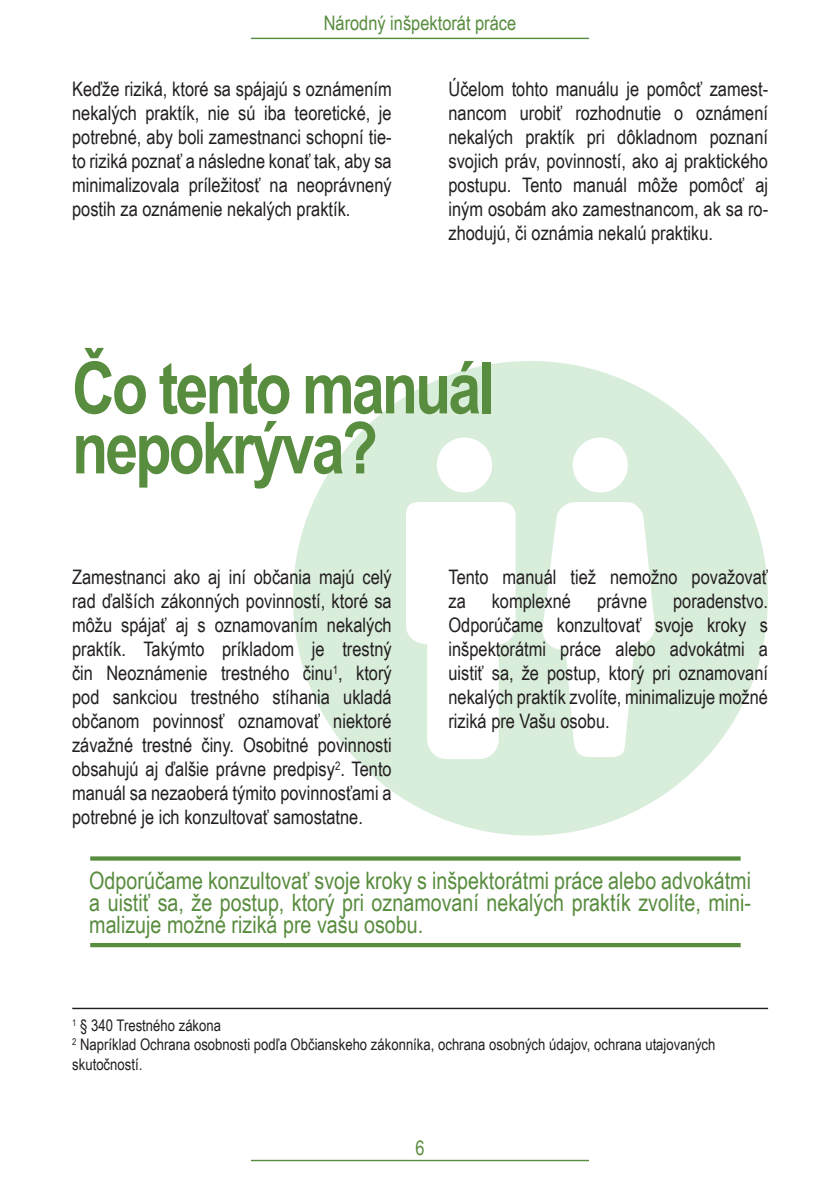
<style>
.page{position:relative;width:840px;height:1191px;background:#fff}
.page>*{position:absolute;margin:0;border:0;box-sizing:border-box;transform-origin:0 0}
.nadpis_1{font:700 72px "Arial Narrow";letter-spacing:-.04em;color:#588c3e}
.vyznacene{font:24px/22px "Arial Narrow";color:#588c3e;text-align:justify}
.t1{font:20px/24px "Arial Narrow";color:#231f20;text-align:justify}
.t2{font:20px "Arial Narrow";color:#588c3e}
.t3{font:16px/19.2px "Arial Narrow";color:#231f20}
</style>
<div class="page">
<svg style="left:293px;top:361px;width:474px;height:474px;fill:#d9eddb"></svg>
<hr style="left:72px;top:1007px;width:695px;height:2px;background:#231f20">
<hr style="left:251px;top:38px;width:337px;height:1px;background:#588c3e">
<hr style="left:251px;top:1159px;width:337px;height:2px;background:#588c3e">
<svg style="left:90px;top:856px;width:650px;height:4px;background:#689751"></svg>
<hr style="left:90px;top:943px;width:650px;height:4px;background:#588c3e">
<p class="t2" style="left:323px;top:8px;width:194px">Národný inšpektorát práce</p>
<p class="t1" style="left:72px;top:76px;width:321px">Keďže riziká, ktoré sa spájajú s oznámením nekalých praktík, nie sú iba teoretické, je potrebné, aby boli zamestnanci schopní tie&shy;to riziká poznať a následne konať tak, aby sa minimalizovala príležitosť na neoprávnený postih za oznámenie nekalých praktík.</p>
<p class="t1" style="left:448px;top:76px;width:321px">Účelom tohto manuálu je pomôcť zamest&shy;nancom urobiť rozhodnutie o oznámení nekalých praktík pri dôkladnom poznaní svojich práv, povinností, ako aj praktického postupu. Tento manuál môže pomôcť aj iným osobám ako zamestnancom, ak sa ro&shy;zhodujú, či oznámia nekalú praktiku.</p>
<p class="nadpis_1" style="left:72px;top:333px;width:424px">Čo tento manuál</p>
<p class="nadpis_1" style="left:72px;top:393px;width:307px">nepokrýva?</p>
<p class="t1" style="left:72px;top:564px;width:321px">Zamestnanci ako aj iní občania majú celý rad ďalších zákonných povinností, ktoré sa môžu spájať aj s oznamovaním nekalých praktík. Takýmto príkladom je trestný čin Neoznámenie trestného činu<sup>1</sup>, ktorý pod sankciou trestného stíhania ukladá občanom povinnosť oznamovať niektoré závažné trestné činy. Osobitné povinnosti obsahujú aj ďalšie právne predpisy<sup>2</sup>. Tento manuál sa nezaoberá týmito povinnosťami a potrebné je ich konzultovať samostatne.</p>
<p class="t1" style="left:448px;top:564px;width:321px">Tento manuál tiež nemožno považovať za</p>
<p class="t1" style="left:491px;top:588px;width:81px">komplexné</p>
<p class="t1" style="left:596px;top:588px;width:52px">právne</p>
<p class="t1" style="left:448px;top:588px;width:321px;text-indent:224px">poradenstvo.<br>Odporúčame konzultovať svoje kroky s inšpektorátmi práce alebo advokátmi a uistiť sa, že postup, ktorý pri oznamovaní nekalých praktík zvolíte, minimalizuje možné riziká pre Vašu osobu.</p>
<p class="vyznacene" style="left:89px;top:868px;width:663px">Odporúčame konzultovať svoje kroky s inšpektorátmi práce alebo advokátmi a uistiť sa, že postup, ktorý pri oznamovaní nekalých praktík zvolíte, mini&shy;malizuje možné riziká pre vašu osobu.</p>
<p class="t3" style="left:72px;top:1015px;width:150px"><sup>1</sup> § 340 Trestného zákona</p>
<p class="t3" style="left:72px;top:1034px;width:644px"><sup>2</sup> Napríklad Ochrana osobnosti podľa Občianskeho zákonníka, ochrana osobných údajov, ochrana utajovaných skutočností.</p>
<p class="t2" style="left:415px;top:1132px;width:11px">6</p>
</div>
